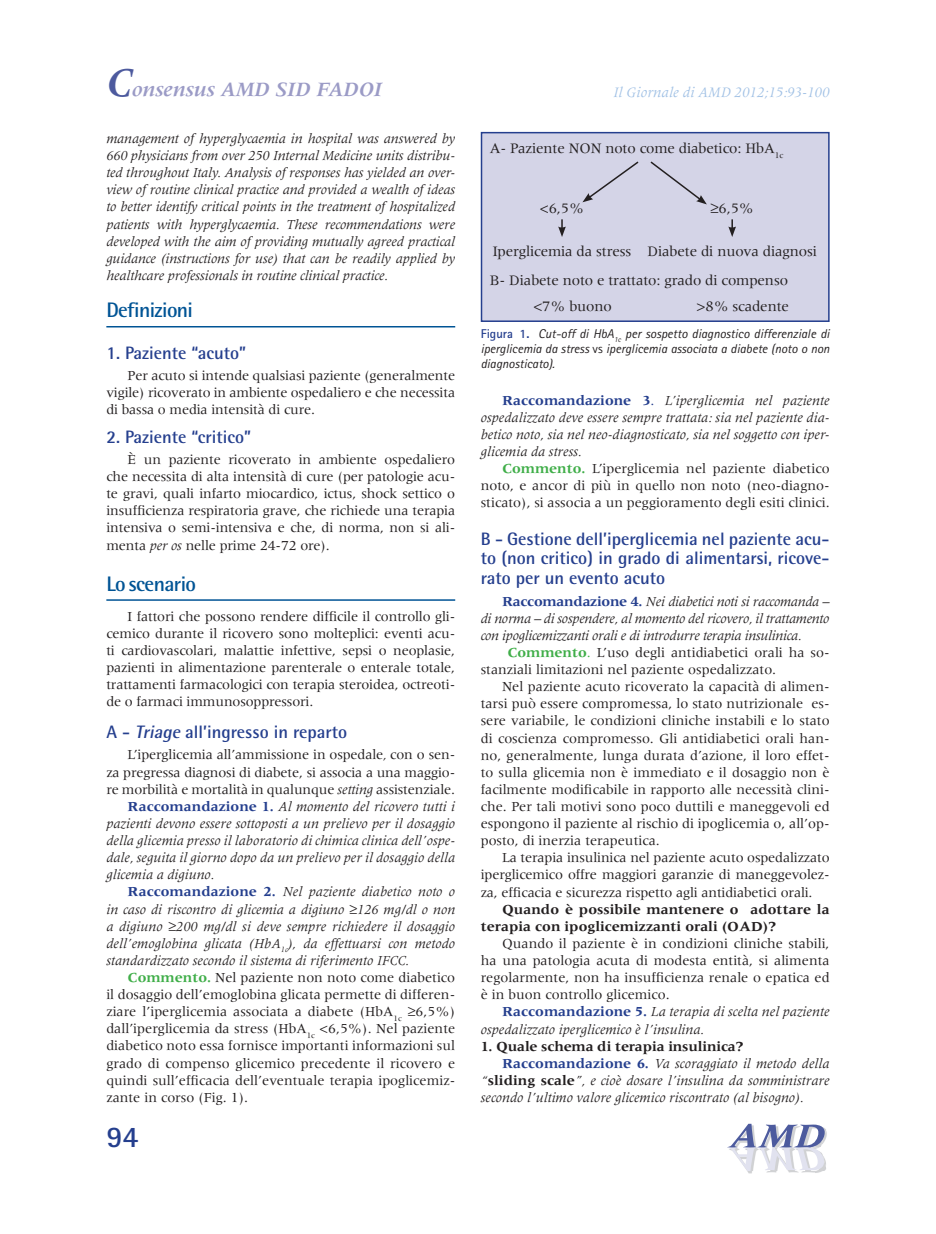
<style>
.page{position:relative;width:936px;height:1234px;background:#fff}
.page>*{position:absolute;margin:0;border:0;box-sizing:border-box;transform-origin:0 0}
.t1{font:700 30px "Rotis Sans Serif";color:#253f8e}
.t2{font:700 21px "Rotis Semi Sans";letter-spacing:-.03em;color:#005495}
.t3{font:italic 700 21px "Meridien";color:#9b9bc6}
.t4{font:700 18px/19.8px "Rotis Semi Sans";color:#253f8e;text-align:justify}
.t5{font:15px "Meridien";letter-spacing:-.01em;color:#231f20}
.t6{font:italic 15px "Meridien";color:#a1c1e5}
.t7{font:14.25px/17.1px "Meridien";color:#231f20;text-align:justify}
.t8{font:italic 14.25px/17.1px "Meridien";color:#231f20;text-align:justify}
.t9{font:700 14.25px/17.1px "Meridien";color:#231f20}
.t10{font:italic 12.75px/15px "Rotis Sans Serif";color:#231f20;text-align:justify}
.s1{font-size:42px;color:#4d5a9e}
.s2{font-style:italic}
.s3{font-weight:700;font-style:normal;color:#253f8e}
.s4{font-weight:700;color:#40ae49}
.s5{font-style:normal}
.s6{font-style:normal;color:#253f8e}
.s7{color:#40ae49}
.s8{font-weight:700;font-style:normal}
</style>
<div class="page">
<img style="left:814px;top:1170px;width:11px;height:3px">
<img style="left:746px;top:1170px;width:68px;height:3px">
<img style="left:730px;top:1123px;width:96px;height:47px">
<img style="left:729px;top:1147px;width:96px;height:23px">
<img style="left:727px;top:1147px;width:82px;height:1px">
<svg style="left:728px;top:1146px;width:83px;height:1px"></svg>
<hr style="left:106px;top:326px;width:349px;height:1px;background:#005495">
<hr style="left:106px;top:599px;width:349px;height:1px;background:#005495">
<div style="left:480px;top:132px;width:349px;height:190px;background:#d4d4e7;border:2px solid #253f8e"></div>
<svg style="left:582px;top:161px;width:57px;height:41px"></svg>
<svg style="left:650px;top:161px;width:56px;height:43px"></svg>
<svg style="left:558px;top:219px;width:8px;height:18px"></svg>
<svg style="left:728px;top:219px;width:8px;height:18px"></svg>
<h2 class="t3" style="left:106px;top:78px;width:277px"><span class="s1">C</span>onsensus AMD SID FADOI</h2>
<p class="t8" style="left:106px;top:130px;width:350px">management of hyperglycaemia in hospital was answered by 660 physicians from over 250 Internal Medicine units distribu&shy;ted throughout Italy. Analysis of responses has yielded an over&shy;view of routine clinical practice and provided a wealth of ideas to better identify critical points in the treatment of hospitalized patients with hyperglycaemia. These recommendations were developed with the aim of providing mutually agreed practical guidance (instructions for use) that can be readily applied by healthcare professionals in routine clinical practice.</p>
<h2 class="t2" style="left:106px;top:297px;width:88px">Definizioni</h2>
<p class="t4" style="left:106px;top:342px;width:141px">1. Paziente “acuto”</p>
<p class="t7" style="left:106px;top:367px;width:350px;text-indent:21px">Per acuto si intende qualsiasi paziente (generalmente vigile) ricoverato in ambiente ospedaliero e che necessita di bassa o media intensità di cure.</p>
<p class="t4" style="left:106px;top:426px;width:146px">2. Paziente “critico”</p>
<p class="t7" style="left:106px;top:450px;width:350px;text-indent:21px">È un paziente ricoverato in ambiente ospedaliero che necessita di alta intensità di cure (per patologie acu&shy;te gravi, quali infarto miocardico, ictus, shock settico o insufficienza respiratoria grave, che richiede una terapia intensiva o semi-intensiva e che, di norma, non si ali&shy;menta <span class="s2">per os</span> nelle prime 24-72 ore).</p>
<h2 class="t2" style="left:106px;top:570px;width:91px">Lo scenario</h2>
<p class="t7" style="left:106px;top:607px;width:350px;text-indent:21px">I fattori che possono rendere difficile il controllo gli&shy;cemico durante il ricovero sono molteplici: eventi acu&shy;ti cardiovascolari, malattie infettive, sepsi o neoplasie, pazienti in alimentazione parenterale o enterale totale, trattamenti farmacologici con terapia steroidea, octreoti&shy;de o farmaci immunosoppressori.</p>
<p class="t4" style="left:106px;top:721px;width:242px">A - <span class="s2">Triage</span> all’ingresso in reparto</p>
<p class="t7" style="left:128px;top:746px;width:329px">L’iperglicemia all’ammissione in ospedale<span class="s2">,</span> con o sen-</p>
<p class="t7" style="left:106px;top:763px;width:350px">za pregressa diagnosi di diabete, si associa a una maggio-</p>
<p class="t7" style="left:106px;top:780px;width:350px">re morbilità e mortalità in qualunque <span class="s2">setting</span> assistenziale.</p>
<p class="t8" style="left:128px;top:797px;width:329px"><span class="s3">Raccomandazione 1.</span> Al momento del ricovero tutti i</p>
<p class="t8" style="left:106px;top:814px;width:350px">pazienti devono essere sottoposti a un prelievo per il dosaggio</p>
<p class="t8" style="left:106px;top:831px;width:350px">della glicemia presso il laboratorio di chimica clinica dell’ospe-</p>
<p class="t8" style="left:106px;top:849px;width:350px">dale, seguita il giorno dopo da un prelievo per il dosaggio della</p>
<p class="t8" style="left:106px;top:866px;width:110px">glicemia a digiuno.</p>
<p class="t8" style="left:128px;top:883px;width:329px"><span class="s3">Raccomandazione 2.</span> Nel paziente diabetico noto o</p>
<p class="t8" style="left:106px;top:900px;width:350px">in caso di riscontro di glicemia a digiuno ≥126 mg/dl o non</p>
<p class="t8" style="left:106px;top:917px;width:350px">a digiuno ≥200 mg/dl si deve sempre richiedere il dosaggio</p>
<p class="t8" style="left:106px;top:934px;width:350px">dell’emoglobina glicata (HbA<sub>1c</sub>), da effettuarsi con metodo</p>
<p class="t8" style="left:106px;top:951px;width:304px">standardizzato secondo il sistema di riferimento IFCC.</p>
<p class="t7" style="left:128px;top:968px;width:329px"><span class="s4">Commento.</span> Nel paziente non noto come diabetico</p>
<p class="t7" style="left:106px;top:985px;width:350px">il dosaggio dell’emoglobina glicata permette di differen-</p>
<p class="t7" style="left:106px;top:1002px;width:350px">ziare l’iperglicemia associata a diabete (HbA<sub>1c</sub> ≥6,5%)</p>
<p class="t7" style="left:106px;top:1019px;width:350px">dall’iperglicemia da stress (HbA<sub>1c</sub> &lt;6,5%). Nel paziente</p>
<p class="t7" style="left:106px;top:1036px;width:350px">diabetico noto essa fornisce importanti informazioni sul</p>
<p class="t7" style="left:106px;top:1054px;width:350px">grado di compenso glicemico precedente il ricovero e</p>
<p class="t7" style="left:106px;top:1071px;width:350px">quindi sull’efficacia dell’eventuale terapia ipoglicemiz-</p>
<p class="t7" style="left:106px;top:1088px;width:143px">zante in corso (Fig. 1).</p>
<h1 class="t1" style="left:106px;top:1117px;width:34px">94</h1>
<p class="t6" style="left:613px;top:84px;width:217px">Il Giornale di AMD 2012;15:93-100</p>
<p class="t5" style="left:489px;top:140px;width:295px">A- Paziente NON noto come diabetico: HbA<sub>1c</sub></p>
<p class="t5" style="left:540px;top:200px;width:46px">&lt;6,5%</p>
<p class="t5" style="left:492px;top:243px;width:140px">Iperglicemia da stress</p>
<p class="t5" style="left:710px;top:200px;width:45px">≥6,5%</p>
<p class="t5" style="left:647px;top:243px;width:171px">Diabete di nuova diagnosi</p>
<p class="t5" style="left:489px;top:271px;width:300px">B- Diabete noto e trattato: grado di compenso</p>
<p class="t5" style="left:533px;top:298px;width:80px">&lt;7% buono</p>
<p class="t5" style="left:696px;top:298px;width:94px">&gt;8% scadente</p>
<p class="t10" style="left:480px;top:326px;width:350px"><span class="s3">Figura 1.</span> Cut-off di HbA<sub>1c</sub> per sospetto diagnostico differenziale di iperglicemia da stress <span class="s5">vs</span> iperglicemia associata a diabete (noto o non diagnosticato).</p>
<p class="t8" style="left:480px;top:391px;width:350px;text-indent:21px"><span class="s3">Raccomandazione 3</span><span class="s6">.</span> L’iperglicemia nel paziente ospedalizzato deve essere sempre trattata: sia nel paziente dia&shy;betico noto, sia nel neo-diagnosticato, sia nel soggetto con iper&shy;glicemia da stress.</p>
<p class="t7" style="left:480px;top:459px;width:350px;text-indent:21px"><span class="s4">Commento.</span> L’iperglicemia nel paziente diabetico noto, e ancor di più in quello non noto (neo-diagno&shy;sticato), si associa a un peggioramento degli esiti clinici.</p>
<p class="t4" style="left:480px;top:528px;width:350px">B - Gestione dell’iperglicemia nel paziente acu&shy;to (non critico) in grado di alimentarsi, ricove&shy;rato per un evento acuto</p>
<p class="t8" style="left:480px;top:592px;width:350px;text-indent:21px"><span class="s3">Raccomandazione 4.</span> Nei diabetici noti si raccomanda – di norma – di sospendere, al momento del ricovero, il trattamento con ipoglicemizzanti orali e di introdurre terapia insulinica.</p>
<p class="t7" style="left:480px;top:643px;width:350px;text-indent:27px"><span class="s4">Commento</span><span class="s7">.</span> L’uso degli antidiabetici orali ha so&shy;stanziali limitazioni nel paziente ospedalizzato.</p>
<p class="t7" style="left:480px;top:678px;width:350px;text-indent:21px">Nel paziente acuto ricoverato la capacità di alimen&shy;tarsi può essere compromessa, lo stato nutrizionale es&shy;sere variabile, le condizioni cliniche instabili e lo stato di coscienza compromesso. Gli antidiabetici orali han&shy;no, generalmente, lunga durata d’azione, il loro effet&shy;to sulla glicemia non è immediato e il dosaggio non è facilmente modificabile in rapporto alle necessità clini&shy;che. Per tali motivi sono poco duttili e maneggevoli ed espongono il paziente al rischio di ipoglicemia o, all’op&shy;posto, di inerzia terapeutica.</p>
<p class="t7" style="left:480px;top:849px;width:350px;text-indent:21px">La terapia insulinica nel paziente acuto ospedalizzato iperglicemico offre maggiori garanzie di maneggevolez&shy;za, efficacia e sicurezza rispetto agli antidiabetici orali.</p>
<p class="t9" style="left:480px;top:900px;width:350px;text-indent:21px">Quando è possibile mantenere o adottare la terapia con ipoglicemizzanti orali (OAD)?</p>
<p class="t7" style="left:480px;top:934px;width:350px;text-indent:21px">Quando il paziente è in condizioni cliniche stabili, ha una patologia acuta di modesta entità, si alimenta regolarmente, non ha insufficienza renale o epatica ed è in buon controllo glicemico.</p>
<p class="t8" style="left:480px;top:1003px;width:350px;text-indent:21px"><span class="s3">Raccomandazione 5.</span> La terapia di scelta nel paziente ospedalizzato iperglicemico è l’insulina.</p>
<p class="t9" style="left:480px;top:1036px;width:264px">1. Quale schema di terapia insulinica?</p>
<p class="t8" style="left:502px;top:1054px;width:329px"><span class="s3">Raccomandazione 6.</span> Va scoraggiato il metodo della</p>
<p class="t8" style="left:480px;top:1071px;width:350px">“<span class="s8">sliding scale</span>”, e cioè dosare l’insulina da somministrare</p>
<p class="t8" style="left:480px;top:1088px;width:324px">secondo l’ultimo valore glicemico riscontrato (al bisogno).</p>
</div>
